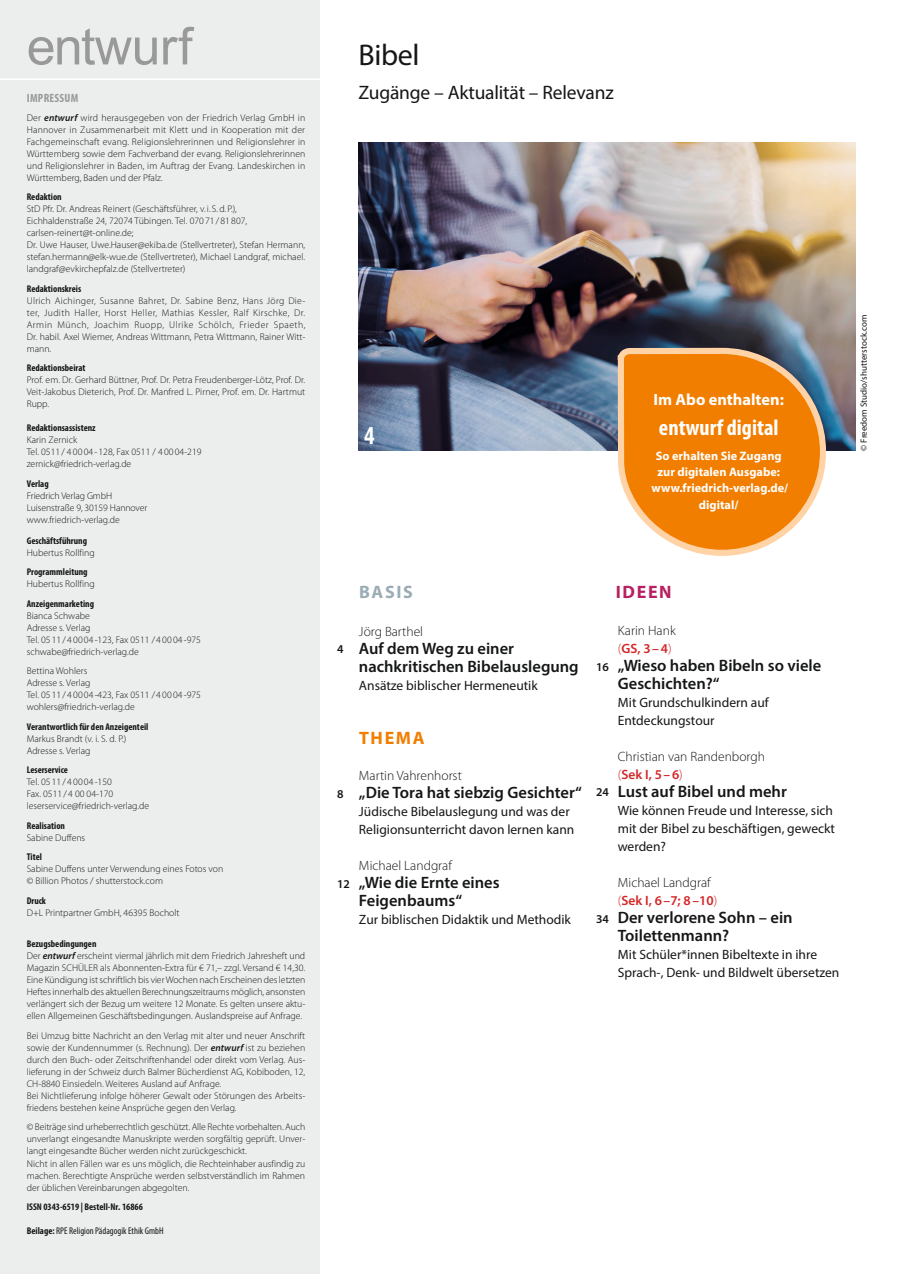
<style>
.page{position:relative;width:904px;height:1274px;background:#fff}
.page>*{position:absolute;margin:0;border:0;box-sizing:border-box;transform-origin:0 0}
.t1{font:51.75px "Arial";letter-spacing:-.01em;color:#999}
.t2{font:30px "Myriad Pro";letter-spacing:-.01em;color:#151616}
.t3{font:700 condensed 22.5px "Myriad Pro";color:#fff}
.t4{font:700 condensed 22.5px "Swiss 721 BT";color:#fff}
.t5{font:19.5px "Myriad Pro";letter-spacing:-.01em;color:#151616}
.t6{font:700 18px "Myriad Pro";letter-spacing:.09em;color:#b72161}
.t7{font:700 18px "Myriad Pro";letter-spacing:.09em;color:#9aacb4}
.t8{font:700 18px "Myriad Pro";letter-spacing:.09em;color:#f27e00}
.t9{font:600 16.5px/18px "Myriad Pro";color:#151616}
.t10{font:700 16.35px "Myriad Pro";color:#fff}
.t11{font:13.5px/18px "Myriad Pro";color:#151616}
.t12{font:300 13.5px/18px "Myriad Pro";color:#151616}
.t13{font:700 12.3px/16.4px "Myriad Pro";color:#fff;text-align:center}
.t14{font:600 12px "Myriad Pro";color:#151616}
.t15{font:700 condensed 12px "Myriad Pro";letter-spacing:.02em;color:#999}
.t16{font:300 9.75px/12px "Myriad Pro";color:#151616}
.t17{font:700 condensed 9.75px "Myriad Pro";color:#151616}
.t18{font:condensed 9.75px "Myriad Pro";color:#151616}
.t19{font:9px "Myriad Pro";color:#151616}
.s1{font-weight:600;font-style:italic}
.s2{font-weight:700;font-stretch:condensed}
.s3{font-weight:700}
.s4{color:#d42526}
.s5{font-weight:600;color:#d42526}
</style>
<div class="page">
<div style="left:0;top:0;width:320px;height:1274px;background:#eceded"></div>
<hr style="left:0;top:78px;width:904px;height:2px;background:#fff">
<img style="left:358px;top:142px;width:498px;height:308px">
<svg style="left:615px;top:345px;width:214px;height:211px;background:#e79236"></svg>
<h1 class="t1" style="left:27px;top:11px;width:167px">entwurf</h1>
<p class="t15" style="left:27px;top:90px;width:53px">IMPRESSUM</p>
<p class="t16" style="left:27px;top:112px;width:280px;text-align:justify">Der <span class="s1">entwurf</span> wird herausgegeben von der Friedrich Verlag GmbH in Hannover in Zusammenarbeit mit Klett und in Kooperation mit der Fachgemeinschaft evang. Religionslehrerinnen und Religionslehrer in Württemberg sowie dem Fachverband der evang. Religionslehrerinnen und Religionslehrer in Baden, im Auftrag der Evang. Landeskirchen in Württemberg, Baden und der Pfalz.</p>
<p class="t17" style="left:27px;top:191px;width:37px">Redaktion</p>
<p class="t16" style="left:27px;top:203px;width:280px">StD Pfr. Dr. Andreas Reinert (Geschäftsführer, v. i. S.d.P.), Eichhaldenstraße 24, 72074 Tübingen. Tel. 070 71 / 81 807, carlsen-reinert@t-online.de;<br>Dr. Uwe Hauser, Uwe.Hauser@ekiba.de (Stellvertreter), Stefan Hermann, stefan.hermann@elk-wue.de (Stellvertreter), Michael Landgraf, michael. landgraf@evkirchepfalz.de (Stellvertreter)</p>
<p class="t17" style="left:27px;top:282px;width:56px">Redaktionskreis</p>
<p class="t16" style="left:27px;top:295px;width:280px;text-align:justify">Ulrich Aichinger, Susanne Bahret, Dr. Sabine Benz, Hans Jörg Die&shy;ter, Judith Haller, Horst Heller, Mathias Kessler, Ralf Kirschke, Dr.<br>Armin Münch, Joachim Ruopp, Ulrike Schölch, Frieder Spaeth, Dr. habil. Axel Wiemer, Andreas Wittmann, Petra Wittmann, Rainer Witt&shy;mann.</p>
<p class="t17" style="left:27px;top:362px;width:60px">Redaktionsbeirat</p>
<p class="t16" style="left:27px;top:374px;width:280px;text-align:justify">Prof. em. Dr. Gerhard Büttner, Prof. Dr. Petra Freudenberger-Lötz, Prof. Dr.<br>Veit-Jakobus Dieterich, Prof. Dr. Manfred L. Pirner, Prof. em. Dr. Hartmut Rupp.</p>
<p class="t17" style="left:27px;top:422px;width:70px">Redaktionsassistenz</p>
<p class="t16" style="left:27px;top:434px;width:176px">Karin Zernick<br>Tel. 0511 / 4 00 04 - 128, Fax 0511 / 4 00 04-219 zernick@friedrich-verlag.de</p>
<p class="t17" style="left:27px;top:477px;width:24px">Verlag</p>
<p class="t16" style="left:27px;top:490px;width:122px">Friedrich Verlag GmbH<br>Luisenstraße 9, 30159 Hannover www.friedrich-verlag.de</p>
<p class="t17" style="left:27px;top:534px;width:62px">Geschäftsführung</p>
<p class="t16" style="left:27px;top:547px;width:69px">Hubertus Rollfing</p>
<p class="t17" style="left:27px;top:566px;width:62px">Programmleitung</p>
<p class="t16" style="left:27px;top:578px;width:69px">Hubertus Rollfing</p>
<p class="t17" style="left:27px;top:597px;width:69px">Anzeigenmarketing</p>
<p class="t16" style="left:27px;top:610px;width:176px">Bianca Schwabe<br>Adresse s. Verlag<br>Tel. 05 11 / 4 00 04 -123, Fax 0511 / 4 00 04 -975 schwabe@friedrich-verlag.de</p>
<p class="t16" style="left:27px;top:665px;width:176px">Bettina Wohlers<br>Adresse s. Verlag<br>Tel. 05 11 / 4 00 04 -423, Fax 0511 / 4 00 04 -975 wohlers@friedrich-verlag.de</p>
<p class="t17" style="left:27px;top:720px;width:123px">Verantwortlich für den Anzeigenteil</p>
<p class="t16" style="left:27px;top:733px;width:101px">Markus Brandt (v. i. S. d. P.)<br>Adresse s. Verlag</p>
<p class="t17" style="left:27px;top:764px;width:43px">Leserservice</p>
<p class="t16" style="left:27px;top:776px;width:124px">Tel. 05 11 / 4 00 04 -150<br>Fax. 0511 / 4 00 04-170 leserservice@friedrich-verlag.de</p>
<p class="t17" style="left:27px;top:819px;width:40px">Realisation</p>
<p class="t16" style="left:27px;top:832px;width:60px">Sabine Duffens</p>
<p class="t17" style="left:27px;top:851px;width:17px">Titel</p>
<p class="t16" style="left:27px;top:863px;width:198px">Sabine Duffens unter Verwendung eines Fotos von © Billion Photos / shutterstock.com</p>
<p class="t17" style="left:27px;top:894px;width:21px">Druck</p>
<p class="t16" style="left:27px;top:907px;width:154px">D+L Printpartner GmbH, 46395 Bocholt</p>
<p class="t16" style="left:27px;top:938px;width:280px"><span class="s2">Bezugsbedingungen<br></span>Der <span class="s1">entwurf</span> erscheint viermal jährlich mit dem Friedrich Jahresheft und Magazin SCHÜLER als Abonnenten-Extra für € 71,– zzgl. Versand € 14,30.<br>Eine Kündigung ist schriftlich bis vier Wochen nach Erscheinen des letzten Heftes innerhalb des aktuellen Berechnungszeitraums möglich, ansonsten verlängert sich der Bezug um weitere 12 Monate. Es gelten unsere aktu&shy;ellen Allgemeinen Geschäftsbedingungen. Auslandspreise auf Anfrage.</p>
<p class="t16" style="left:27px;top:1030px;width:280px">Bei Umzug bitte Nachricht an den Verlag mit alter und neuer Anschrift sowie der Kundennummer (s. Rechnung). Der <span class="s1">entwurf</span> ist zu beziehen durch den Buch- oder Zeitschriftenhandel oder direkt vom Verlag. Aus&shy;lieferung in der Schweiz durch Balmer Bücherdienst AG, Kobiboden, 12, CH-8840 Einsiedeln. Weiteres Ausland auf Anfrage.<br>Bei Nichtlieferung infolge höherer Gewalt oder Störungen des Arbeits&shy;friedens bestehen keine Ansprüche gegen den Verlag.</p>
<p class="t16" style="left:27px;top:1121px;width:280px">© Beiträge sind urheberrechtlich geschützt. Alle Rechte vorbehalten. Auch unverlangt eingesandte Manuskripte werden sorgfältig geprüft. Unver&shy;langt eingesandte Bücher werden nicht zurückgeschickt.<br>Nicht in allen Fällen war es uns möglich, die Rechteinhaber ausfindig zu machen. Berechtigte Ansprüche werden selbstverständlich im Rahmen der üblichen Vereinbarungen abgegolten.</p>
<p class="t17" style="left:27px;top:1201px;width:118px">ISSN 0343-6519 | Bestell-Nr. 16866</p>
<p class="t18" style="left:27px;top:1225px;width:138px"><span class="s3">Beilage:</span> RPE Religion Pädagogik Ethik GmbH</p>
<h2 class="t2" style="left:358px;top:36px;width:63px">Bibel</h2>
<h3 class="t5" style="left:358px;top:81px;width:257px">Zugänge – Aktualität – Relevanz</h3>
<h3 class="t4" style="left:364px;top:422px;width:13px">4</h3>
<h3 class="t10" style="left:654px;top:389px;width:132px">Im Abo enthalten:</h3>
<h3 class="t3" style="left:659px;top:413px;width:121px">entwurf digital</h3>
<p class="t13" style="left:652px;top:447px;width:138px">So erhalten Sie Zugang zur digitalen Ausgabe: www.friedrich-verlag.de/ digital/</p>
<p class="t19" style="left:858px;top:451px;width:137px;rotate:-90deg">© Freedom Studio/shutterstock.com</p>
<p class="t14" style="left:337px;top:641px;width:8px">4</p>
<h3 class="t7" style="left:359px;top:580px;width:55px">BASIS</h3>
<h3 class="t12" style="left:359px;top:622px;width:66px">Jörg Barthel</h3>
<h3 class="t9" style="left:359px;top:639px;width:221px">Auf dem Weg zu einer nachkritischen Bibelauslegung</h3>
<h3 class="t11" style="left:359px;top:676px;width:180px">Ansätze biblischer Hermeneutik</h3>
<p class="t14" style="left:337px;top:787px;width:8px">8</p>
<p class="t14" style="left:337px;top:877px;width:14px">12</p>
<h3 class="t8" style="left:359px;top:726px;width:67px">THEMA</h3>
<h3 class="t12" style="left:359px;top:766px;width:104px">Martin Vahrenhorst</h3>
<h3 class="t9" style="left:359px;top:783px;width:224px">„Die Tora hat siebzig Gesichter“</h3>
<h3 class="t11" style="left:359px;top:802px;width:217px">Jüdische Bibelauslegung und was der<br>Religionsunterricht davon lernen kann</h3>
<h3 class="t12" style="left:359px;top:856px;width:94px">Michael Landgraf</h3>
<h3 class="t9" style="left:359px;top:873px;width:142px">„Wie die Ernte eines<br>Feigenbaums“</h3>
<h3 class="t11" style="left:359px;top:910px;width:213px">Zur biblischen Didaktik und Methodik</h3>
<h3 class="t6" style="left:616px;top:581px;width:57px">IDEEN</h3>
<p class="t14" style="left:596px;top:660px;width:14px">16</p>
<p class="t14" style="left:596px;top:784px;width:14px">24</p>
<p class="t14" style="left:596px;top:912px;width:14px">34</p>
<h3 class="t12" style="left:618px;top:622px;width:59px">Karin Hank <span class="s4">(</span><span class="s5">GS, 3–4</span><span class="s4">)</span></h3>
<h3 class="t9" style="left:618px;top:656px;width:205px">„Wieso haben Bibeln so viele<br>Geschichten?“</h3>
<h3 class="t11" style="left:618px;top:694px;width:152px">Mit Grundschulkindern auf<br>Entdeckungstour</h3>
<h3 class="t12" style="left:618px;top:748px;width:149px">Christian van Randenborgh <span class="s4">(</span><span class="s5">Sek I, 5–6</span><span class="s4">)</span></h3>
<h3 class="t9" style="left:618px;top:782px;width:171px">Lust auf Bibel und mehr</h3>
<h3 class="t11" style="left:618px;top:802px;width:219px">Wie können Freude und Interesse, sich mit der Bibel zu beschäftigen, geweckt werden?</h3>
<h3 class="t12" style="left:618px;top:874px;width:101px">Michael Landgraf <span class="s4">(</span><span class="s5">Sek I, 6–7; 8–10</span><span class="s4">)</span></h3>
<h3 class="t9" style="left:618px;top:908px;width:176px">Der verlorene Sohn – ein<br>Toilettenmann?</h3>
<h3 class="t11" style="left:618px;top:946px;width:223px">Mit Schüler*innen Bibeltexte in ihre<br>Sprach-, Denk- und Bildwelt übersetzen</h3>
</div>
